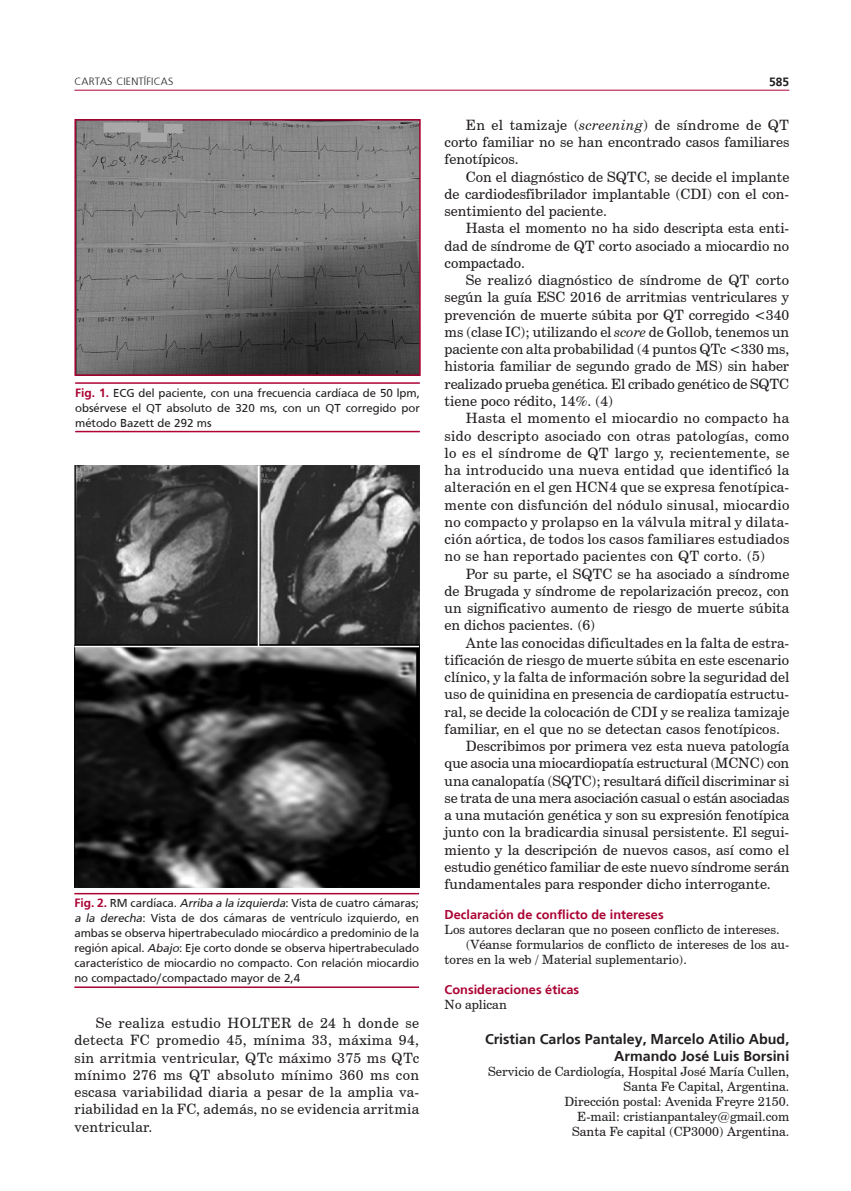
<style>
.page{position:relative;width:851px;height:1191px;background:#fff}
.page>*{position:absolute;margin:0;border:0;box-sizing:border-box;transform-origin:0 0}
.texto{font:14.25px/17.2px "Century Schoolbook BT";color:#231f20;text-align:justify}
.firma{font:700 14.25px/17.2px "Frutiger";color:#231f20;text-align:right}
.texto-firma{font:12.75px "Century Schoolbook BT";color:#231f20}
.texto2{font:12.75px/15px "Century Schoolbook BT";color:#231f20}
.texto3{font:12.75px "Century Schoolbook BT";color:#231f20}
.subtit2n{font:700 12.75px "Frutiger";color:#ab0333}
.epigrafe{font:12px/15px "Frutiger";color:#231f20;text-align:justify}
.t1{font:700 12px "Frutiger";color:#231f20}
.t2{font:300 10.5px "Frutiger";letter-spacing:.015em;color:#231f20}
.s1{font-style:italic}
.s2{font-weight:700;color:#ab0333}
</style>
<div class="page">
<hr style="left:74px;top:90px;width:715px;height:1px;background:#ab0333">
<img style="left:77px;top:122px;width:340px;height:251px">
<div style="left:74px;top:119px;width:346px;height:257px;border:2px solid #ab0333"></div>
<hr style="left:75px;top:382px;width:345px;height:2px;background:#ab0333">
<hr style="left:75px;top:431px;width:345px;height:1px;background:#ab0333">
<hr style="left:74px;top:893px;width:345px;height:1px;background:#ab0333">
<hr style="left:74px;top:986px;width:345px;height:2px;background:#ab0333">
<img style="left:74px;top:466px;width:345px;height:421px">
<hr style="left:74px;top:646px;width:345px;height:1px;background:#fff">
<hr style="left:258px;top:466px;width:1px;height:180px;background:#fff">
<p class="t2" style="left:74px;top:76px;width:100px">CARTAS CIENTÍFICAS</p>
<p class="t1" style="left:769px;top:75px;width:22px">585</p>
<p class="texto" style="left:444px;top:116px;width:346px;text-indent:21px">En el tamizaje (<span class="s1">screening</span>) de síndrome de QT corto familiar no se han encontrado casos familiares fenotípicos.</p>
<p class="texto" style="left:444px;top:168px;width:346px;text-indent:21px">Con el diagnóstico de SQTC, se decide el implante de cardiodesfibrilador implantable (CDI) con el con&shy;sentimiento del paciente.</p>
<p class="texto" style="left:444px;top:219px;width:346px;text-indent:21px">Hasta el momento no ha sido descripta esta enti&shy;dad de síndrome de QT corto asociado a miocardio no compactado.</p>
<p class="texto" style="left:444px;top:271px;width:346px;text-indent:21px">Se realizó diagnóstico de síndrome de QT corto según la guía ESC 2016 de arritmias ventriculares y prevención de muerte súbita por QT corregido &lt;340 ms (clase IC); utilizando el <span class="s1">score</span> de Gollob, tenemos un paciente con alta probabilidad (4 puntos QTc &lt;330 ms, historia familiar de segundo grado de MS) sin haber realizado prueba genética. El cribado genético de SQTC tiene poco rédito, 14%. (4)</p>
<p class="texto" style="left:444px;top:409px;width:346px;text-indent:21px">Hasta el momento el miocardio no compacto ha sido descripto asociado con otras patologías, como lo es el síndrome de QT largo y, recientemente, se ha introducido una nueva entidad que identificó la alteración en el gen HCN4 que se expresa fenotípica&shy;mente con disfunción del nódulo sinusal, miocardio no compacto y prolapso en la válvula mitral y dilata&shy;ción aórtica, de todos los casos familiares estudiados no se han reportado pacientes con QT corto. (5)</p>
<p class="texto" style="left:444px;top:564px;width:346px;text-indent:21px">Por su parte, el SQTC se ha asociado a síndrome de Brugada y síndrome de repolarización precoz, con un significativo aumento de riesgo de muerte súbita en dichos pacientes. (6)</p>
<p class="texto" style="left:444px;top:633px;width:346px;text-indent:21px">Ante las conocidas dificultades en la falta de estra&shy;tificación de riesgo de muerte súbita en este escenario clínico, y la falta de información sobre la seguridad del uso de quinidina en presencia de cardiopatía estructu&shy;ral, se decide la colocación de CDI y se realiza tamizaje familiar, en el que no se detectan casos fenotípicos.</p>
<p class="texto" style="left:444px;top:737px;width:346px;text-indent:21px">Describimos por primera vez esta nueva patología que asocia una miocardiopatía estructural (MCNC) con una canalopatía (SQTC); resultará difícil discriminar si se trata de una mera asociación casual o están asociadas a una mutación genética y son su expresión fenotípica junto con la bradicardia sinusal persistente. El segui&shy;miento y la descripción de nuevos casos, así como el estudio genético familiar de este nuevo síndrome serán fundamentales para responder dicho interrogante.</p>
<p class="subtit2n" style="left:444px;top:907px;width:220px">Declaración de conflicto de intereses</p>
<p class="texto3" style="left:444px;top:921px;width:336px">Los autores declaran que no poseen conflicto de intereses.</p>
<p class="texto2" style="left:444px;top:937px;width:346px;text-indent:21px">(Véanse formularios de conflicto de intereses de los au&shy;tores en la web / Material suplementario).</p>
<p class="subtit2n" style="left:444px;top:982px;width:136px">Consideraciones éticas</p>
<p class="texto3" style="left:444px;top:996px;width:64px">No aplican</p>
<p class="firma" style="left:485px;top:1030px;width:306px">Cristian Carlos Pantaley, Marcelo Atilio Abud,<br>Armando José Luis Borsini</p>
<p class="texto-firma" style="left:488px;top:1063px;width:302px">Servicio de Cardiología, Hospital José María Cullen,</p>
<p class="texto-firma" style="left:623px;top:1078px;width:167px">Santa Fe Capital, Argentina.</p>
<p class="texto-firma" style="left:564px;top:1093px;width:226px">Dirección postal: Avenida Freyre 2150.</p>
<p class="texto-firma" style="left:577px;top:1108px;width:214px">E-mail: cristianpantaley@gmail.com</p>
<p class="texto-firma" style="left:572px;top:1123px;width:218px">Santa Fe capital (CP3000) Argentina.</p>
<p class="epigrafe" style="left:75px;top:385px;width:346px"><span class="s2">Fig. 1.</span> ECG del paciente, con una frecuencia cardíaca de 50 lpm, obsérvese el QT absoluto de 320 ms, con un QT corregido por método Bazett de 292 ms</p>
<p class="epigrafe" style="left:74px;top:895px;width:346px"><span class="s2">Fig. 2.</span> RM cardíaca. <span class="s1">Arriba a la izquierda</span>: Vista de cuatro cámaras; <span class="s1">a la derecha</span>: Vista de dos cámaras de ventrículo izquierdo, en ambas se observa hipertrabeculado miocárdico a predominio de la región apical. <span class="s1">Abajo</span>: Eje corto donde se observa hipertrabeculado característico de miocardio no compacto. Con relación miocardio no compactado/compactado mayor de 2,4</p>
<p class="texto" style="left:74px;top:1014px;width:346px;text-indent:21px">Se realiza estudio HOLTER de 24 h donde se detecta FC promedio 45, mínima 33, máxima 94, sin arritmia ventricular, QTc máximo 375 ms QTc mínimo 276 ms QT absoluto mínimo 360 ms con escasa variabilidad diaria a pesar de la amplia va&shy;riabilidad en la FC, además, no se evidencia arritmia ventricular.</p>
</div>
